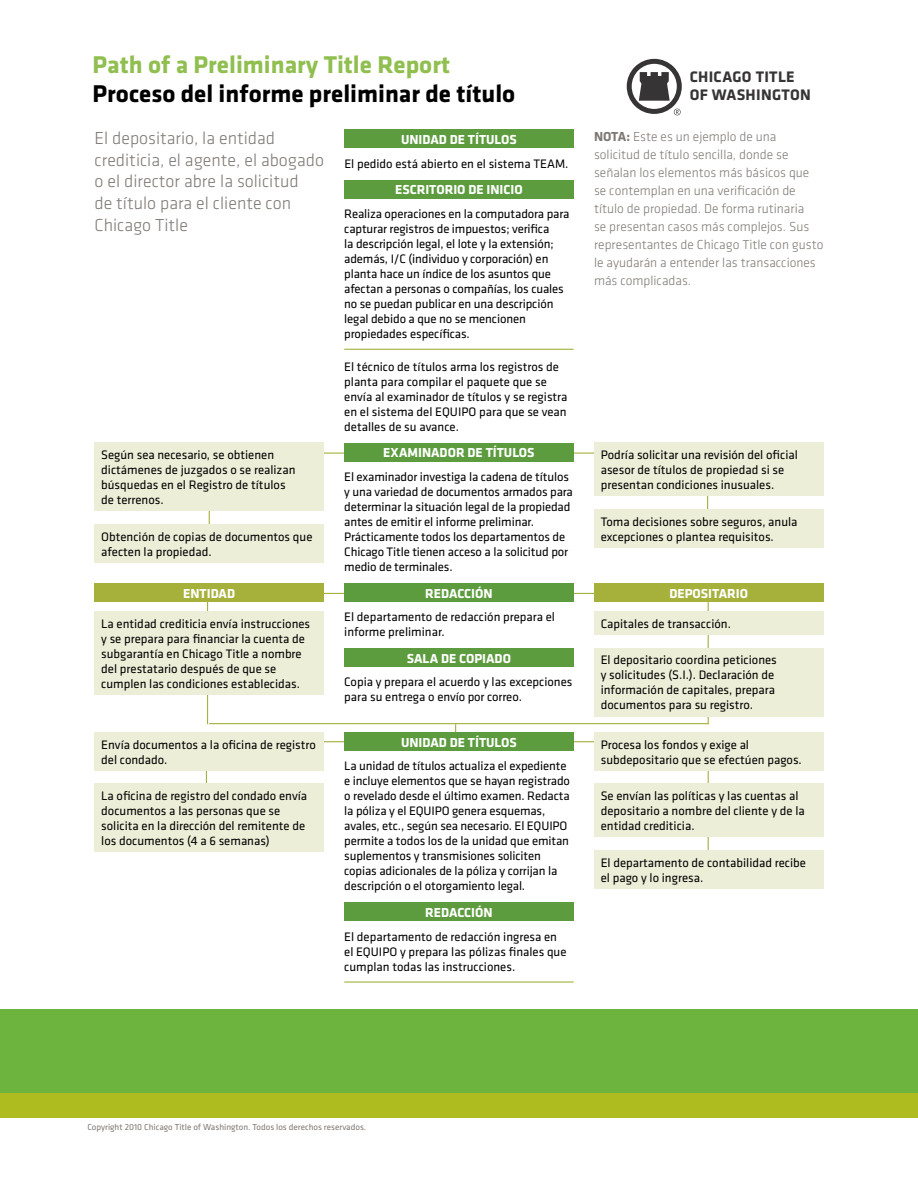
<style>
.page{position:relative;width:918px;height:1188px;background:#fff}
.page>*{position:absolute;margin:0;border:0;box-sizing:border-box;transform-origin:0 0}
.t1{font:700 25.2px "Klavika";color:#000}
.t2{font:700 25.2px "Klavika";color:#90bf4f}
.t3{font:300 18px/21.6px "Klavika";color:#7f7975}
.t4{font:700 15.75px/18px "Klavika";letter-spacing:.02em;color:#373435}
.t5{font:300 13.5px/18px "Klavika";color:#7f7975}
.t6{font:700 13.5px "Klavika";color:#fff}
.t7{font:12.75px/15px "Klavika";color:#000}
.t8{font:9px "Klavika";color:#7f7975}
.s1{font-weight:700}
</style>
<div class="page">
<div style="left:0;top:1009px;width:918px;height:85px;background:#6db43e"></div>
<div style="left:0;top:1094px;width:918px;height:24px;background:#aebc20"></div>
<svg style="left:627px;top:59px;width:55px;height:56px"></svg>
<hr style="left:324px;top:741px;width:270px;height:1px;background:#a6b13c">
<hr style="left:324px;top:453px;width:270px;height:1px;background:#a6b13c">
<svg style="left:209px;top:511px;width:1px;height:13px"></svg>
<svg style="left:707px;top:496px;width:1px;height:13px"></svg>
<hr style="left:708px;top:594px;width:1px;height:130px;background:#a6b13c">
<hr style="left:708px;top:745px;width:1px;height:131px;background:#a6b13c">
<hr style="left:207px;top:598px;width:1px;height:126px;background:#a6b13c">
<hr style="left:206px;top:764px;width:1px;height:35px;background:#a6b13c">
<hr style="left:324px;top:593px;width:270px;height:1px;background:#a6b13c">
<hr style="left:209px;top:723px;width:500px;height:1px;background:#a6b13c">
<div style="left:594px;top:443px;width:230px;height:53px;background:#edeed8"></div>
<div style="left:594px;top:509px;width:230px;height:39px;background:#edeed8"></div>
<div style="left:94px;top:443px;width:230px;height:68px;background:#edeed8"></div>
<div style="left:94px;top:524px;width:230px;height:38px;background:#edeed8"></div>
<div style="left:94px;top:612px;width:230px;height:83px;background:#edeed8"></div>
<div style="left:94px;top:784px;width:230px;height:68px;background:#edeed8"></div>
<div style="left:94px;top:732px;width:230px;height:38px;background:#edeed8"></div>
<div style="left:94px;top:583px;width:230px;height:19px;background:#a6b13c"></div>
<div style="left:344px;top:583px;width:230px;height:19px;background:#5c9c3e"></div>
<div style="left:344px;top:130px;width:230px;height:18px;background:#5c9c3e"></div>
<hr style="left:344px;top:349px;width:230px;height:1px;background:#a6b13c">
<div style="left:344px;top:180px;width:230px;height:19px;background:#5c9c3e"></div>
<div style="left:344px;top:648px;width:230px;height:19px;background:#5c9c3e"></div>
<div style="left:344px;top:443px;width:230px;height:19px;background:#5c9c3e"></div>
<hr style="left:344px;top:981px;width:230px;height:2px;background:#a6b13c">
<div style="left:344px;top:903px;width:230px;height:18px;background:#5c9c3e"></div>
<div style="left:344px;top:732px;width:230px;height:19px;background:#5c9c3e"></div>
<div style="left:594px;top:612px;width:230px;height:23px;background:#edeed8"></div>
<div style="left:594px;top:648px;width:230px;height:68px;background:#edeed8"></div>
<div style="left:594px;top:732px;width:230px;height:38px;background:#edeed8"></div>
<div style="left:594px;top:784px;width:230px;height:53px;background:#edeed8"></div>
<div style="left:594px;top:850px;width:230px;height:39px;background:#edeed8"></div>
<div style="left:594px;top:583px;width:230px;height:19px;background:#a6b13c"></div>
<h1 class="t2" style="left:93px;top:46px;width:359px">Path of a Preliminary Title Report</h1>
<h1 class="t1" style="left:93px;top:80px;width:424px">Proceso del informe preliminar de título</h1>
<p class="t4" style="left:690px;top:68px;width:123px">CHICAGO TITLE<br>OF WASHINGTON</p>
<h2 class="t3" style="left:94px;top:128px;width:231px">El depositario, la entidad crediticia, el agente, el abogado o el director abre la solicitud<br>de título para el cliente con<br>Chicago Title</h2>
<p class="t5" style="left:594px;top:128px;width:231px"><span class="s1">NOTA:</span> Este es un ejemplo de una solicitud de título sencilla, donde se señalan los elementos más básicos que se contemplan en una verificación de título de propiedad. De forma rutinaria<br>se presentan casos más complejos. Sus representantes de Chicago Title con gusto le ayudarán a entender las transacciones más complicadas.</p>
<p class="t6" style="left:401px;top:132px;width:117px">UNIDAD DE TÍTULOS</p>
<p class="t7" style="left:344px;top:156px;width:226px">El pedido está abierto en el sistema TEAM.</p>
<p class="t6" style="left:395px;top:182px;width:129px">ESCRITORIO DE INICIO</p>
<p class="t7" style="left:344px;top:206px;width:227px">Realiza operaciones en la computadora para capturar registros de impuestos; verifica<br>la descripción legal, el lote y la extensión; además, I/C (individuo y corporación) en planta hace un índice de los asuntos que afectan a personas o compañías, los cuales no se puedan publicar en una descripción legal debido a que no se mencionen propiedades específicas.</p>
<p class="t7" style="left:101px;top:448px;width:196px">Según sea necesario, se obtienen dictámenes de juzgados o se realizan búsquedas en el Registro de títulos de terrenos.</p>
<p class="t7" style="left:101px;top:529px;width:213px">Obtención de copias de documentos que afecten la propiedad.</p>
<p class="t6" style="left:183px;top:586px;width:53px">ENTIDAD</p>
<p class="t7" style="left:101px;top:616px;width:210px">La entidad crediticia envía instrucciones y se prepara para financiar la cuenta de subgarantía en Chicago Title a nombre del prestatario después de que se cumplen las condiciones establecidas.</p>
<p class="t7" style="left:101px;top:737px;width:216px">Envía documentos a la oficina de registro del condado.</p>
<p class="t7" style="left:101px;top:789px;width:207px">La oficina de registro del condado envía documentos a las personas que se solicita en la dirección del remitente de los documentos (4 a 6 semanas)</p>
<p class="t7" style="left:344px;top:359px;width:225px">El técnico de títulos arma los registros de planta para compilar el paquete que se envía al examinador de títulos y se registra en el sistema del EQUIPO para que se vean detalles de su avance.</p>
<p class="t6" style="left:383px;top:445px;width:153px">EXAMINADOR DE TÍTULOS</p>
<p class="t7" style="left:344px;top:469px;width:230px">El examinador investiga la cadena de títulos y una variedad de documentos armados para determinar la situación legal de la propiedad antes de emitir el informe preliminar.<br>Prácticamente todos los departamentos de Chicago Title tienen acceso a la solicitud por medio de terminales.</p>
<p class="t6" style="left:425px;top:586px;width:69px">REDACCIÓN</p>
<p class="t7" style="left:344px;top:610px;width:212px">El departamento de redacción prepara el informe preliminar.</p>
<p class="t6" style="left:407px;top:651px;width:106px">SALA DE COPIADO</p>
<p class="t7" style="left:344px;top:675px;width:230px">Copia y prepara el acuerdo y las excepciones para su entrega o envío por correo.</p>
<p class="t6" style="left:401px;top:735px;width:117px">UNIDAD DE TÍTULOS</p>
<p class="t7" style="left:344px;top:759px;width:227px">La unidad de títulos actualiza el expediente e incluye elementos que se hayan registrado o revelado desde el último examen. Redacta la póliza y el EQUIPO genera esquemas, avales, etc., según sea necesario. El EQUIPO permite a todos los de la unidad que emitan suplementos y transmisiones soliciten copias adicionales de la póliza y corrijan la descripción o el otorgamiento legal.</p>
<p class="t6" style="left:425px;top:905px;width:69px">REDACCIÓN</p>
<p class="t7" style="left:344px;top:929px;width:224px">El departamento de redacción ingresa en el EQUIPO y prepara las pólizas finales que cumplan todas las instrucciones.</p>
<p class="t7" style="left:601px;top:448px;width:199px">Podría solicitar una revisión del oficial asesor de títulos de propiedad si se presentan condiciones inusuales.</p>
<p class="t7" style="left:601px;top:514px;width:198px">Toma decisiones sobre seguros, anula excepciones o plantea requisitos.</p>
<p class="t6" style="left:669px;top:586px;width:80px">DEPOSITARIO</p>
<p class="t7" style="left:601px;top:616px;width:132px">Capitales de transacción.</p>
<p class="t7" style="left:601px;top:653px;width:178px">El depositario coordina peticiones y solicitudes (S.I.). Declaración de información de capitales, prepara documentos para su registro.</p>
<p class="t7" style="left:601px;top:737px;width:203px">Procesa los fondos y exige al subdepositario que se efectúen pagos.</p>
<p class="t7" style="left:601px;top:789px;width:206px">Se envían las políticas y las cuentas al depositario a nombre del cliente y de la entidad crediticia.</p>
<p class="t7" style="left:601px;top:855px;width:207px">El departamento de contabilidad recibe el pago y lo ingresa.</p>
<p class="t8" style="left:87px;top:1123px;width:280px">Copyright 2010 Chicago Title of Washington. Todos los derechos reservados.</p>
</div>
